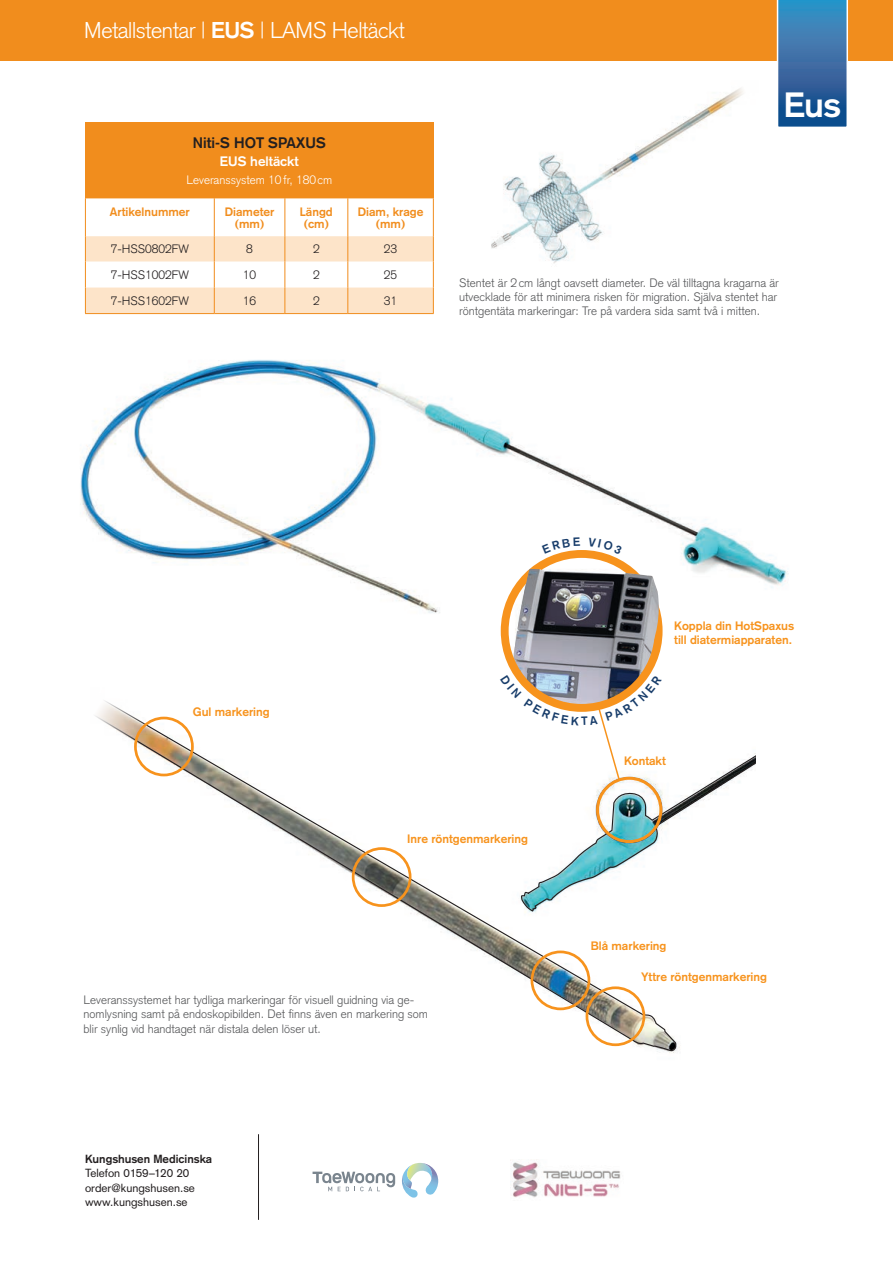
<style>
.page{position:relative;width:893px;height:1263px;background:#fff}
.page>*{position:absolute;margin:0;border:0;box-sizing:border-box;transform-origin:0 0}
.Rubrik_produkt{font:700 34.5px "Akzidenz Grotesk";color:#fff}
.Rubrik_Produkt_Orang{font:300 22.5px "Akzidenz Grotesk";letter-spacing:-.02em;color:#fff}
.Table_H1{font:700 15px "Akzidenz Grotesk";color:#231f20}
.Table_H1-2{font:700 13.5px "Akzidenz Grotesk";color:#fff}
.Bildtext{font:300 12px/14.4px "Akzidenz Grotesk";color:#57585a}
.t1{font:700 12px/14.4px "Akzidenz Grotesk";color:#f7931d}
.Table_Header{font:700 12px "Akzidenz Grotesk";color:#f18d1d}
.Table_Body{font:300 12px "Akzidenz Grotesk";color:#231f20}
.Table_H2{font:300 12px "Akzidenz Grotesk";color:#fff}
.Table_Numbers{font:300 12px "Akzidenz Grotesk";color:#231f20}
.t2{font:11.55px/14.2px "Akzidenz Grotesk";color:#231f20}
.t3{font:700 11.55px "Akzidenz Grotesk";color:#231f20}
.s1{font-weight:700}
</style>
<div class="page">
<svg style="left:95px;top:700px;width:583px;height:351px"></svg>
<div style="left:134px;top:717px;width:60px;height:59px;border:3px solid #f7931d;border-radius:50%"></div>
<div style="left:352px;top:847px;width:59px;height:60px;border:3px solid #f7931d;border-radius:50%"></div>
<div style="left:531px;top:950px;width:59px;height:60px;border:3px solid #f7931d;border-radius:50%"></div>
<div style="left:586px;top:986px;width:59px;height:60px;border:3px solid #f7931d;border-radius:50%"></div>
<hr style="left:85px;top:198px;width:129px;height:1px;background:#f18d1d">
<hr style="left:85px;top:198px;width:1px;height:38px;background:#f18d1d">
<hr style="left:214px;top:198px;width:71px;height:1px;background:#f18d1d">
<hr style="left:285px;top:198px;width:63px;height:1px;background:#f18d1d">
<hr style="left:348px;top:198px;width:86px;height:1px;background:#f18d1d">
<hr style="left:433px;top:198px;width:1px;height:38px;background:#f18d1d">
<hr style="left:214px;top:198px;width:1px;height:38px;background:#f18d1d">
<hr style="left:285px;top:198px;width:1px;height:38px;background:#f18d1d">
<hr style="left:348px;top:198px;width:1px;height:38px;background:#f18d1d">
<svg style="left:85px;top:236px;width:349px;height:78px"></svg>
<div style="left:85px;top:122px;width:349px;height:76px;background:#f18d1d"></div>
<div style="left:0;top:0;width:893px;height:60px;background:#f18d1d"></div>
<svg style="left:777px;top:0;width:71px;height:127px;background:#3772a9"></svg>
<img style="left:491px;top:88px;width:252px;height:175px">
<img style="left:80px;top:359px;width:708px;height:262px">
<img style="left:505px;top:569px;width:9px;height:106px">
<div style="left:501px;top:550px;width:162px;height:162px;border:8px solid #f7931d;border-radius:50%"></div>
<img style="left:514px;top:569px;width:145px;height:106px">
<svg style="left:313px;top:1171px;width:82px;height:20px"></svg>
<svg style="left:402px;top:1163px;width:36px;height:35px"></svg>
<img style="left:512px;top:1161px;width:109px;height:37px">
<hr style="left:258px;top:1134px;width:1px;height:86px;background:#231f20">
<svg style="left:500px;top:675px;width:255px;height:237px"></svg>
<svg style="left:542px;top:537px;width:38px;height:16px"></svg>
<svg style="left:588px;top:537px;width:34px;height:17px"></svg>
<p class="Rubrik_Produkt_Orang" style="left:84px;top:17px;width:322px">Metallstentar | <span class="s1">EUS</span> | LAMS Heltäckt</p>
<p class="Table_H1" style="left:193px;top:134px;width:134px">Niti-S HOT SPAXUS</p>
<p class="Table_H1-2" style="left:220px;top:153px;width:80px">EUS heltäckt</p>
<p class="Table_H2" style="left:187px;top:173px;width:147px">Leveranssystem 10fr, 180cm</p>
<p class="Table_Header" style="left:110px;top:204px;width:81px">Artikelnummer</p>
<p class="Table_Header" style="left:225px;top:204px;width:51px">Diameter</p>
<p class="Table_Header" style="left:235px;top:216px;width:31px">(mm)</p>
<p class="Table_Header" style="left:300px;top:204px;width:34px">Längd</p>
<p class="Table_Header" style="left:304px;top:216px;width:27px">(cm)</p>
<p class="Table_Header" style="left:358px;top:204px;width:67px">Diam, krage</p>
<p class="Table_Header" style="left:376px;top:216px;width:31px">(mm)</p>
<p class="Table_Body" style="left:111px;top:242px;width:80px">7-HSS0802FW</p>
<p class="Table_Numbers" style="left:246px;top:242px;width:8px">8</p>
<p class="Table_Numbers" style="left:313px;top:242px;width:8px">2</p>
<p class="Table_Numbers" style="left:384px;top:242px;width:15px">23</p>
<p class="Table_Body" style="left:111px;top:268px;width:80px">7-HSS1002FW</p>
<p class="Table_Numbers" style="left:243px;top:268px;width:15px">10</p>
<p class="Table_Numbers" style="left:313px;top:268px;width:8px">2</p>
<p class="Table_Numbers" style="left:384px;top:268px;width:15px">25</p>
<p class="Table_Body" style="left:111px;top:294px;width:80px">7-HSS1602FW</p>
<p class="Table_Numbers" style="left:243px;top:294px;width:15px">16</p>
<p class="Table_Numbers" style="left:313px;top:294px;width:8px">2</p>
<p class="Table_Numbers" style="left:384px;top:294px;width:15px">31</p>
<p class="Rubrik_produkt" style="left:784px;top:84px;width:58px">Eus</p>
<p class="Bildtext" style="left:459px;top:275px;width:321px">Stentet är 2cm långt oavsett diameter. De väl tilltagna kragarna är utvecklade för att minimera risken för migration. Själva stentet har röntgentäta markeringar: Tre på vardera sida samt två i mitten.</p>
<p class="t1" style="left:193px;top:705px;width:78px">Gul markering</p>
<p class="t1" style="left:674px;top:618px;width:121px">Koppla din HotSpaxus till diatermiapparaten.</p>
<p class="t1" style="left:624px;top:754px;width:43px">Kontakt</p>
<p class="t1" style="left:407px;top:832px;width:122px">Inre röntgenmarkering</p>
<p class="Bildtext" style="left:84px;top:992px;width:346px">Leveranssystemet har tydliga markeringar för visuell guidning via ge&shy;nomlysning samt på endoskopibilden. Det finns även en markering som blir synlig vid handtaget när distala delen löser ut.</p>
<p class="t3" style="left:85px;top:1152px;width:129px">Kungshusen Medicinska</p>
<p class="t2" style="left:85px;top:1166px;width:111px">Telefon 0159–120 20 order@kungshusen.se www.kungshusen.se</p>
<p class="t1" style="left:591px;top:938px;width:77px">Blå markering</p>
<p class="t1" style="left:641px;top:969px;width:128px">Yttre röntgenmarkering</p>
</div>
